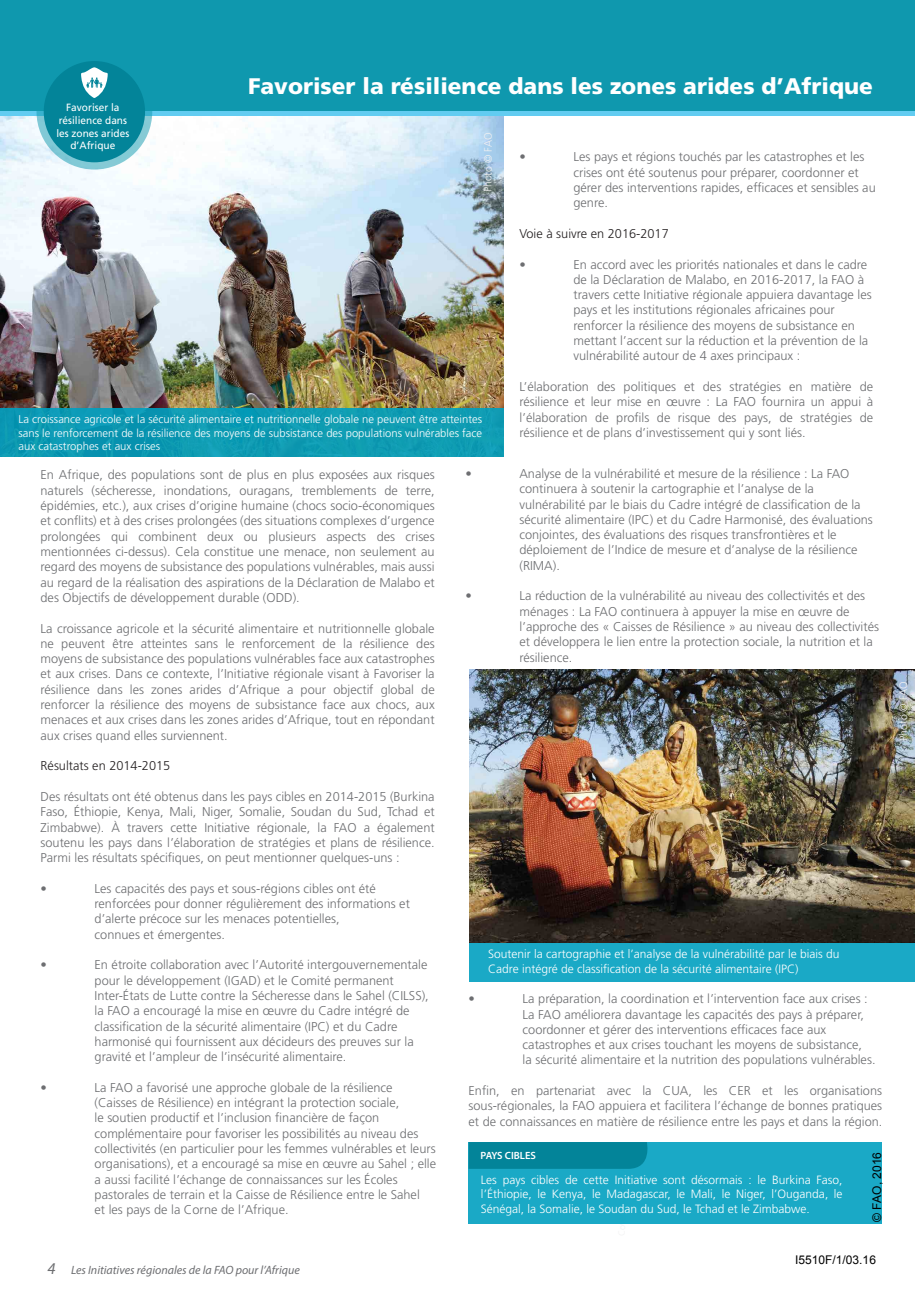
<style>
.page{position:relative;width:915px;height:1298px;background:#fff}
.page>*{position:absolute;margin:0;border:0;box-sizing:border-box;transform-origin:0 0}
.t1{font:900 22.5px "Frutiger LT Pro";color:#fff}
.t2{font:300 12.75px/15.3px "Frutiger LT Pro";color:#6d6e71}
.t3{font:300 12.75px "Frutiger LT Pro";color:#231f20}
.t4{font:300 12px/14.4px "Frutiger LT Pro";color:#fff}
.t5{font:italic 12px "Myriad Pro";color:#6d6e71}
.t6{font:12px "Arial";color:#000}
.t7{font:300 11.25px/13.5px "Frutiger LT Pro";color:#fff;text-align:justify}
.t8{font:300 10.8px "Frutiger LT Std";color:#f1f1f2}
.t9{font:10.5px/12.6px "Frutiger LT Std";color:#fff;text-align:center;scale:.96 1}
.t10{font:600 10.5px "Myriad Pro";color:#fff}
.s1{font-size:16.5px}
.s2{font-style:inherit}
</style>
<div class="page">
<img style="left:0;top:116px;width:503px;height:292px">
<div style="left:0;top:0;width:914px;height:112px;background:#0f98ae"></div>
<div style="left:0;top:111px;width:914px;height:5px;background:#62ccf1"></div>
<svg style="left:36px;top:54px;width:116px;height:115px"></svg>
<div style="left:44px;top:61px;width:101px;height:101px;background:#038499;border-radius:50%"></div>
<svg style="left:81px;top:67px;width:27px;height:31px"></svg>
<img style="left:469px;top:669px;width:445px;height:273px">
<div style="left:0;top:408px;width:503px;height:48px;background:#0e9cb3"></div>
<div style="left:469px;top:943px;width:445px;height:38px;background:#1aa9c6"></div>
<div style="left:468px;top:1141px;width:413px;height:82px;background:#1aa9c6"></div>
<svg style="left:468px;top:1141px;width:184px;height:27px;background:#0d8a9e"></svg>
<h1 class="t1" style="left:248px;top:73px;width:626px">Favoriser la résilience dans les zones arides d’Afrique</h1>
<p class="t9" style="left:56px;top:101px;width:77px">Favoriser la résilience dans les zones arides d’Afrique</p>
<p class="t8" style="left:481px;top:192px;width:61px;rotate:-90deg">Photo © FAO</p>
<p class="t7" style="left:19px;top:412px;width:465px">La croissance agricole et la sécurité alimentaire et nutritionnelle globale ne peuvent être atteintes sans le renforcement de la résilience des moyens de subsistance des populations vulnérables face aux catastrophes et aux crises</p>
<p class="t2" style="left:519px;top:149px;width:8px">•</p>
<p class="t2" style="left:573px;top:149px;width:304px">Les pays et régions touchés par les catastrophes et les crises ont été soutenus pour préparer, coordonner et gérer des interventions rapides, efficaces et sensibles au genre.</p>
<p class="t3" style="left:519px;top:226px;width:151px">Voie à suivre en 2016-2017</p>
<p class="t2" style="left:519px;top:256px;width:8px">•</p>
<p class="t2" style="left:573px;top:256px;width:299px">En accord avec les priorités nationales et dans le cadre de la Déclaration de Malabo, en 2016-2017, la FAO à travers cette Initiative régionale appuiera davantage les pays et les institutions régionales africaines pour renforcer la résilience des moyens de subsistance en mettant l’accent sur la réduction et la prévention de la vulnérabilité autour de 4 axes principaux :</p>
<p class="t2" style="left:519px;top:379px;width:355px;text-align:justify">L’élaboration des politiques et des stratégies en matière de résilience et leur mise en œuvre : La FAO fournira un appui à l’élaboration de profils de risque des pays, de stratégies de résilience et de plans d’investissement qui y sont liés.</p>
<p class="t2" style="left:40px;top:467px;width:395px;text-align:justify">En Afrique, des populations sont de plus en plus exposées aux risques naturels (sécheresse, inondations, ouragans, tremblements de terre, épidémies, etc.), aux crises d’origine humaine (chocs socio-économiques et conflits) et à des crises prolongées (des situations complexes d’urgence prolongées qui combinent deux ou plusieurs aspects des crises mentionnées ci-dessus). Cela constitue une menace, non seulement au regard des moyens de subsistance des populations vulnérables, mais aussi au regard de la réalisation des aspirations de la Déclaration de Malabo et des Objectifs de développement durable (ODD).</p>
<p class="t2" style="left:40px;top:620px;width:395px;text-align:justify">La croissance agricole et la sécurité alimentaire et nutritionnelle globale ne peuvent être atteintes sans le renforcement de la résilience des moyens de subsistance des populations vulnérables face aux catastrophes et aux crises. Dans ce contexte, l’Initiative régionale visant à Favoriser la résilience dans les zones arides d’Afrique a pour objectif global de renforcer la résilience des moyens de subsistance face aux chocs, aux menaces et aux crises dans les zones arides d’Afrique, tout en répondant aux crises quand elles surviennent.</p>
<p class="t3" style="left:40px;top:758px;width:131px">Résultats en 2014-2015</p>
<p class="t2" style="left:40px;top:788px;width:395px;text-align:justify">Des résultats ont été obtenus dans les pays cibles en 2014-2015 (Burkina Faso, Éthiopie, Kenya, Mali, Niger, Somalie, Soudan du Sud, Tchad et Zimbabwe). À travers cette Initiative régionale, la FAO a également soutenu les pays dans l’élaboration de stratégies et plans de résilience.<br>Parmi les résultats spécifiques, on peut mentionner quelques-uns :</p>
<p class="t2" style="left:40px;top:880px;width:8px">•</p>
<p class="t2" style="left:94px;top:880px;width:317px">Les capacités des pays et sous-régions cibles ont été renforcées pour donner régulièrement des informations et d’alerte précoce sur les menaces potentielles,<br>connues et émergentes.</p>
<p class="t2" style="left:40px;top:957px;width:8px">•</p>
<p class="t2" style="left:94px;top:957px;width:335px">En étroite collaboration avec l’Autorité intergouvernementale pour le développement (IGAD) et le Comité permanent Inter-États de Lutte contre la Sécheresse dans le Sahel (CILSS), la FAO a encouragé la mise en œuvre du Cadre intégré de classification de la sécurité alimentaire (IPC) et du Cadre harmonisé qui fournissent aux décideurs des preuves sur la gravité et l’ampleur de l’insécurité alimentaire.</p>
<p class="t2" style="left:40px;top:1079px;width:8px">•</p>
<p class="t2" style="left:94px;top:1079px;width:343px">La FAO a favorisé une approche globale de la résilience (Caisses de Résilience) en intégrant la protection sociale,<br>le soutien productif et l’inclusion financière de façon complémentaire pour favoriser les possibilités au niveau des collectivités (en particulier pour les femmes vulnérables et leurs organisations), et a encouragé sa mise en œuvre au Sahel ; elle a aussi facilité l’échange de connaissances sur les Écoles pastorales de terrain et la Caisse de Résilience entre le Sahel<br>et les pays de la Corne de l’Afrique.</p>
<p class="t5" style="left:48px;top:1262px;width:254px"><span class="s1">4</span> Les Initiatives régionales de la FAO pour l’Afrique</p>
<p class="t2" style="left:465px;top:466px;width:8px">•</p>
<p class="t2" style="left:519px;top:466px;width:355px">Analyse de la vulnérabilité et mesure de la résilience : La FAO continuera à soutenir la cartographie et l’analyse de la vulnérabilité par le biais du Cadre intégré de classification de la sécurité alimentaire (IPC) et du Cadre Harmonisé, des évaluations conjointes, des évaluations des risques transfrontières et le déploiement de l’Indice de mesure et d’analyse de la résilience (RIMA).</p>
<p class="t2" style="left:465px;top:588px;width:8px">•</p>
<p class="t2" style="left:519px;top:588px;width:361px">La réduction de la vulnérabilité au niveau des collectivités et des ménages : La FAO continuera à appuyer la mise en œuvre de l’approche des « Caisses de Résilience » au niveau des collectivités et développera le lien entre la protection sociale, la nutrition et la résilience.</p>
<p class="t4" style="left:488px;top:946px;width:352px">Soutenir la cartographie et l’analyse de la vulnérabilité par le biais du<br>Cadre intégré de classification de la sécurité alimentaire (IPC)</p>
<p class="t2" style="left:468px;top:991px;width:8px">•</p>
<p class="t2" style="left:522px;top:991px;width:354px">La préparation, la coordination et l’intervention face aux crises :<br>La FAO améliorera davantage les capacités des pays à préparer, coordonner et gérer des interventions efficaces face aux catastrophes et aux crises touchant les moyens de subsistance,<br>la sécurité alimentaire et la nutrition des populations vulnérables.</p>
<p class="t2" style="left:468px;top:1082px;width:415px;text-align:justify">Enfin, en partenariat avec la CUA, les CER et les organisations sous-régionales, la FAO appuiera et facilitera l’échange de bonnes pratiques et de connaissances en matière de résilience entre les pays et dans la région.</p>
<p class="t10" style="left:480px;top:1148px;width:57px">PAYS CIBLES</p>
<p class="t4" style="left:480px;top:1172px;width:363px;text-align:justify">Les pays cibles de cette Initiative sont désormais : le Burkina Faso, l’Éthiopie, le Kenya, le Madagascar, le Mali, le Niger, l’Ouganda, le Sénégal, la Somalie, le Soudan du Sud, le Tchad et le Zimbabwe.</p>
<p class="t6" style="left:794px;top:1251px;width:82px">I5510<span class="s2">F</span>/1/03.1<span class="s2">6</span></p>
<p class="t6" style="left:868px;top:1222px;width:72px;rotate:-90deg">© FAO, 2016</p>
<p class="t8" style="left:896px;top:740px;width:61px;rotate:-90deg">Photo © FAO</p>
</div>
